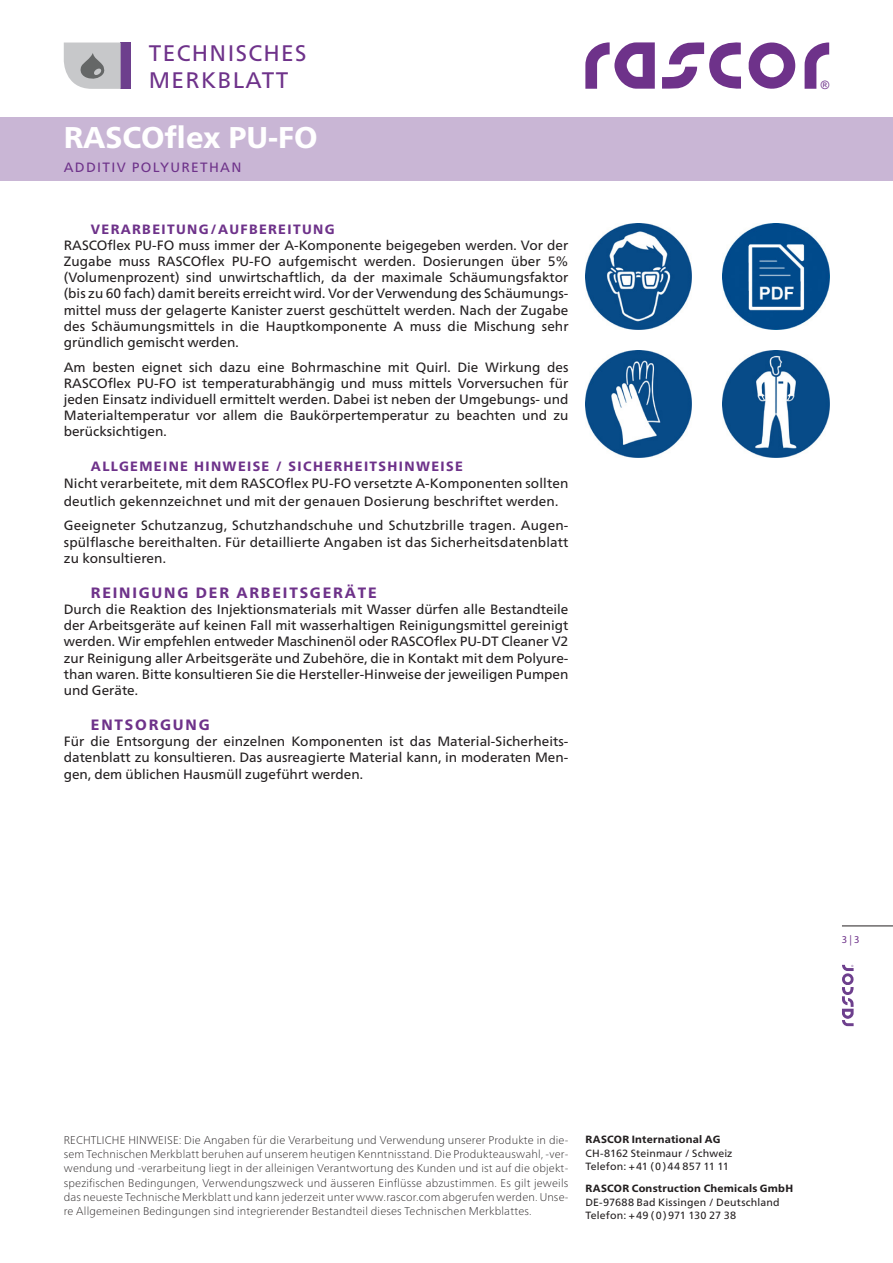
<style>
.page{position:relative;width:893px;height:1263px;background:#fff}
.page>*{position:absolute;margin:0;border:0;box-sizing:border-box;transform-origin:0 0}
.t1{font:800 30px "Frutiger Neue LT Pro";color:#fff}
.t2{font:22.5px/27px "Frutiger Neue LT Pro";letter-spacing:.06em;color:#6e328a}
.t3{font:800 15px "Frutiger Neue LT Pro";letter-spacing:.12em;color:#6e328a}
.t4{font:13.5px/16.2px "Frutiger Neue LT Pro";letter-spacing:.005em;color:#231f20;text-align:justify}
.t5{font:800 13.5px "Frutiger Neue LT Pro";letter-spacing:.1em;color:#6e328a}
.t6{font:13.5px "Frutiger Neue LT Pro";letter-spacing:.1em;color:#6e328a}
.t7{font:11.55px "Arial";color:#6e328a}
.t8{font:100 11.25px/14.2px "Frutiger Neue LT Pro";letter-spacing:.015em;color:#231f20;text-align:justify}
.t9{font:10.5px/13.5px "Frutiger Neue LT Pro";letter-spacing:.015em;color:#231f20}
.t10{font:800 10.5px "Frutiger Neue LT Pro";letter-spacing:.02em;color:#231f20}
.t11{font:10.5px "Myriad Pro";color:#6e328a}
.t12{font:2.85px "Arial";color:#6d3f8d}
</style>
<div class="page">
<div style="left:0;top:117px;width:893px;height:64px;background:#c9b6d5"></div>
<svg style="left:805px;top:43px;width:24px;height:46px"></svg>
<svg style="left:585px;top:43px;width:70px;height:46px"></svg>
<svg style="left:662px;top:43px;width:133px;height:46px"></svg>
<div style="left:121px;top:43px;width:10px;height:46px;background:#6d3f8d"></div>
<svg style="left:64px;top:43px;width:57px;height:46px;background:#bcbdbf"></svg>
<hr style="left:842px;top:926px;width:51px;height:1px;background:#231f20">
<svg style="left:842px;top:965px;width:12px;height:61px"></svg>
<img style="left:585px;top:223px;width:107px;height:107px">
<img style="left:585px;top:351px;width:107px;height:106px">
<img style="left:723px;top:351px;width:106px;height:106px">
<img style="left:723px;top:223px;width:106px;height:107px">
<h2 class="t2" style="left:149px;top:39px;width:159px">TECHNISCHES<br>MERKBLATT</h2>
<h1 class="t1" style="left:64px;top:120px;width:255px">RASCOflex PU-FO</h1>
<p class="t6" style="left:64px;top:159px;width:179px">ADDITIV POLYURETHAN</p>
<p class="t5" style="left:91px;top:221px;width:245px">VERARBEITUNG/AUFBEREITUNG</p>
<p class="t4" style="left:64px;top:237px;width:506px">RASCOflex PU-FO muss immer der A-Komponente beigegeben werden. Vor der Zugabe muss RASCOflex PU-FO aufgemischt werden. Dosierungen über 5% (Volumenprozent) sind unwirtschaftlich, da der maximale Schäumungsfaktor (bis zu 60 fach) damit bereits erreicht wird. Vor der Verwendung des Schäumungs&shy;mittel muss der gelagerte Kanister zuerst geschüttelt werden. Nach der Zugabe des Schäumungsmittels in die Hauptkomponente A muss die Mischung sehr gründlich gemischt werden.</p>
<p class="t4" style="left:64px;top:359px;width:506px">Am besten eignet sich dazu eine Bohrmaschine mit Quirl. Die Wirkung des RASCOflex PU-FO ist temperaturabhängig und muss mittels Vorversuchen für jeden Einsatz individuell ermittelt werden. Dabei ist neben der Umgebungs- und Materialtemperatur vor allem die Baukörpertemperatur zu beachten und zu berücksichtigen.</p>
<p class="t5" style="left:91px;top:459px;width:373px">ALLGEMEINE HINWEISE / SICHERHEITSHINWEISE</p>
<p class="t4" style="left:64px;top:474px;width:506px;line-height:18px">Nicht verarbeitete, mit dem RASCOflex PU-FO versetzte A-Komponenten sollten deutlich gekennzeichnet und mit der genauen Dosierung beschriftet werden.</p>
<p class="t4" style="left:64px;top:517px;width:506px">Geeigneter Schutzanzug, Schutzhandschuhe und Schutzbrille tragen. Augen&shy;spülflasche bereithalten. Für detaillierte Angaben ist das Sicherheitsdatenblatt zu konsultieren.</p>
<p class="t3" style="left:91px;top:583px;width:287px">REINIGUNG DER ARBEITSGERÄTE</p>
<p class="t4" style="left:64px;top:601px;width:506px">Durch die Reaktion des Injektionsmaterials mit Wasser dürfen alle Bestandteile der Arbeitsgeräte auf keinen Fall mit wasserhaltigen Reinigungsmittel gereinigt werden. Wir empfehlen entweder Maschinenöl oder RASCOflex PU-DT Cleaner V2 zur Reinigung aller Arbeitsgeräte und Zubehöre, die in Kontakt mit dem Polyure&shy;than waren. Bitte konsultieren Sie die Hersteller-Hinweise der jeweiligen Pumpen und Geräte.</p>
<p class="t3" style="left:91px;top:716px;width:120px">ENTSORGUNG</p>
<p class="t4" style="left:64px;top:733px;width:506px">Für die Entsorgung der einzelnen Komponenten ist das Material-Sicherheits&shy;datenblatt zu konsultieren. Das ausreagierte Material kann, in moderaten Men&shy;gen, dem üblichen Hausmüll zugeführt werden.</p>
<p class="t7" style="left:821px;top:77px;width:10px">®</p>
<p class="t11" style="left:842px;top:933px;width:19px">3 | 3</p>
<p class="t12" style="left:851px;top:967px;width:4px;rotate:-90deg">®</p>
<p class="t8" style="left:64px;top:1133px;width:506px">RECHTLICHE HINWEISE: Die Angaben für die Verarbeitung und Verwendung unserer Produkte in die&shy;sem Technischen Merkblatt beruhen auf unserem heutigen Kenntnisstand. Die Produkteauswahl, -ver&shy;wendung und -verarbeitung liegt in der alleinigen Verantwortung des Kunden und ist auf die objekt&shy;spezifischen Bedingungen, Verwendungszweck und äusseren Einflüsse abzustimmen. Es gilt jeweils das neueste Technische Merkblatt und kann jederzeit unter www.rascor.com abgerufen werden. Unse&shy;re Allgemeinen Bedingungen sind integrierender Bestandteil dieses Technischen Merkblattes.</p>
<p class="t10" style="left:585px;top:1133px;width:137px">RASCOR International AG</p>
<p class="t9" style="left:585px;top:1146px;width:149px">CH-8162 Steinmaur / Schweiz<br>Telefon: +41 (0)44 857 11 11</p>
<p class="t10" style="left:585px;top:1182px;width:209px">RASCOR Construction Chemicals GmbH</p>
<p class="t9" style="left:585px;top:1195px;width:196px">DE-97688 Bad Kissingen / Deutschland<br>Telefon: +49 (0)971 130 27 38</p>
</div>
